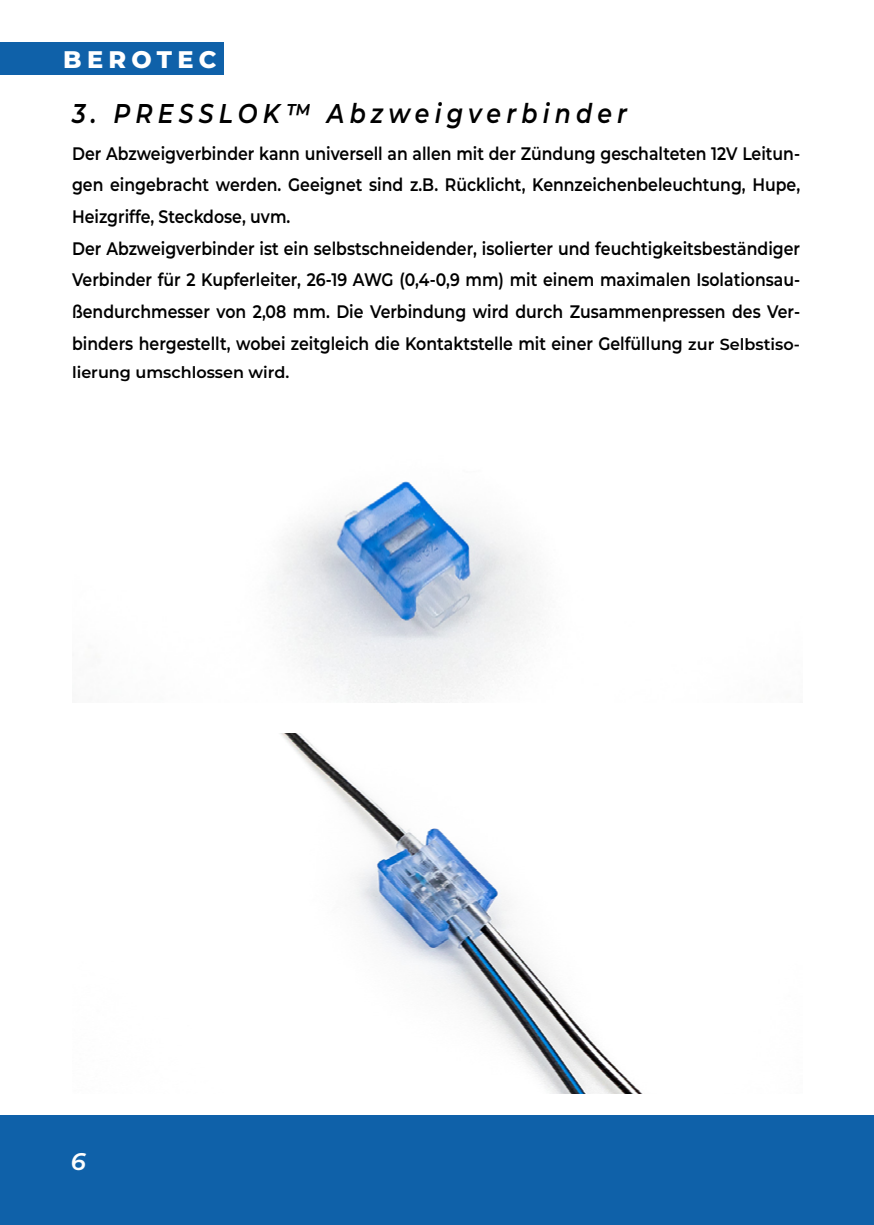
<style>
.page{position:relative;width:874px;height:1225px;background:#fff}
.page>*{position:absolute;margin:0;border:0;box-sizing:border-box;transform-origin:0 0}
.t1{font:italic 600 27.2px "Montserrat";letter-spacing:.22em;color:#000;scale:.87 1}
.t2{font:800 24px "Montserrat";letter-spacing:.22em;color:#fff}
.t3{font:italic 600 24px "Montserrat";color:#fdfdfd}
.t4{font:600 18px/31.6px "Montserrat";color:#000;scale:.87 1}
.t5{font:600 16px "Montserrat";color:#000}
.s1{font-size:16px}
</style>
<div class="page">
<div style="left:0;top:1115px;width:873px;height:110px;background:#0f61a9"></div>
<div style="left:0;top:43px;width:223px;height:32px;background:#0f61a9"></div>
<img style="left:271px;top:481px;width:268px;height:221px">
<img style="left:280px;top:733px;width:363px;height:361px">
<h2 class="t2" style="left:63px;top:41px;width:155px">BEROTEC</h2>
<h1 class="t1" style="left:72px;top:94px;width:639px">3. PRESSLOK™ Abzweigverbinder</h1>
<p class="t4" style="left:72px;top:137px;width:838px">Der Abzweigverbinder kann universell an allen mit der Zündung geschalteten 12V Leitun&shy;gen eingebracht werden. Geeignet sind z.B. Rücklicht, Kennzeichenbeleuchtung, Hupe, Heizgriffe, Steckdose, uvm.<br>Der Abzweigverbinder ist ein selbstschneidender, isolierter und feuchtigkeitsbeständiger Verbinder für 2 Kupferleiter, 26-19 AWG (0,4-0,9 mm) mit einem maximalen Isolationsau&shy;ßendurchmesser von 2,08 mm. Die Verbindung wird durch Zusammenpressen des Ver&shy;binders hergestellt, wobei zeitgleich die Kontaktstelle mit einer Gelfüllung <span class="s1">zur Selbstiso-</span></p>
<p class="t5" style="left:72px;top:360px;width:219px">lierung umschlossen wird.</p>
<h2 class="t3" style="left:71px;top:1144px;width:17px">6</h2>
</div>
